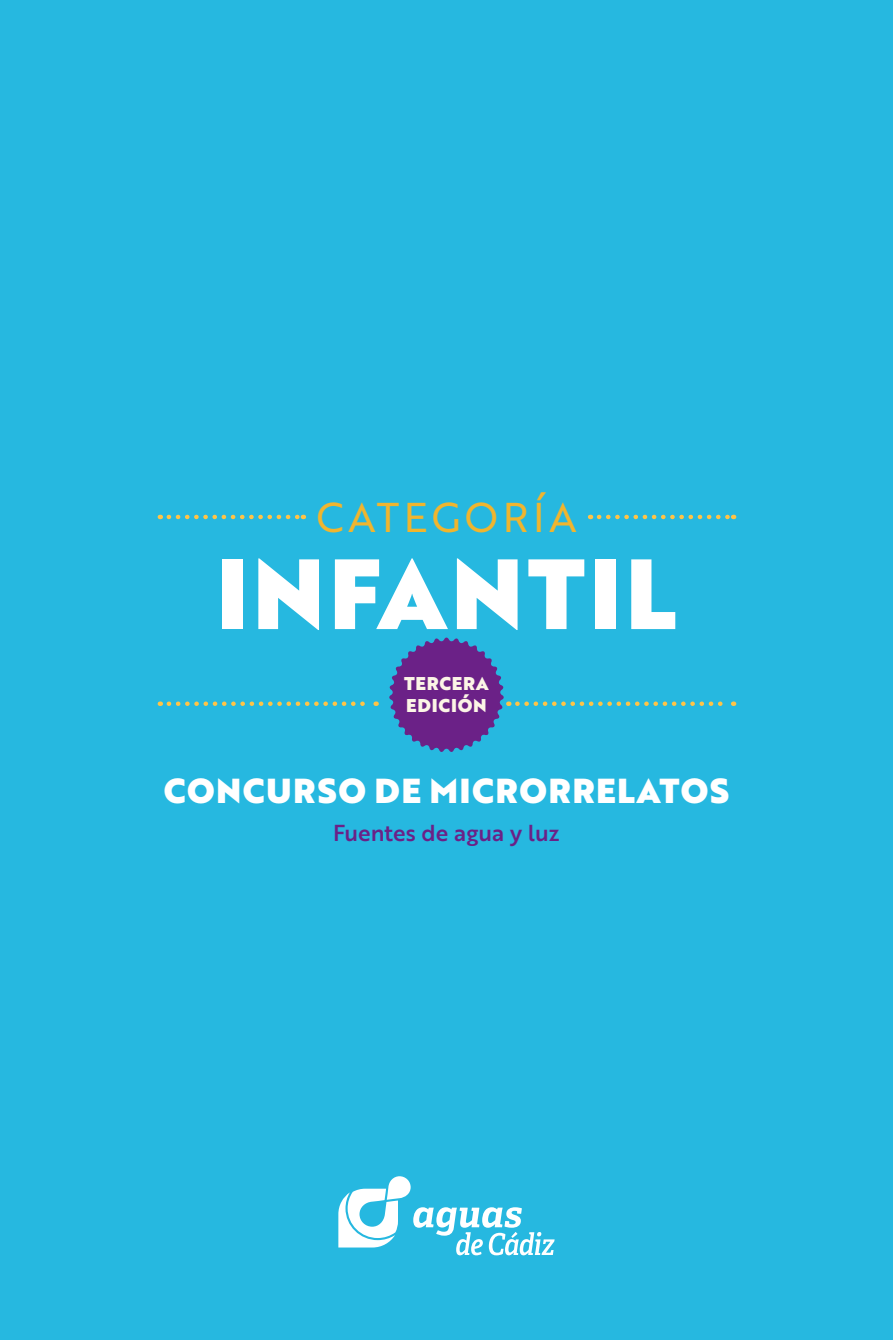
<style>
.page{position:relative;width:893px;height:1340px;background:#fff}
.page>*{position:absolute;margin:0;border:0;box-sizing:border-box;transform-origin:0 0}
.t1{font:96.75px "Brother 1816 Black";letter-spacing:.04em;color:#fff}
.t2{font:40.5px "Brother 1816 Regular";letter-spacing:.115em;color:#f0b52e}
.t3{font:33.75px "Brother 1816 Black";letter-spacing:.04em;color:#fff}
.t4{font:22.5px "Brother 1816 Medium";color:#6b2187}
.t5{font:18px "Brother 1816 Black";letter-spacing:.04em;color:#fcf5e6}
</style>
<div class="page">
<div style="left:0;top:0;width:893px;height:1339px;background:#26b8e0"></div>
<svg style="left:169px;top:514px;width:135px;height:5px"></svg>
<svg style="left:169px;top:701px;width:208px;height:5px"></svg>
<svg style="left:599px;top:514px;width:135px;height:5px"></svg>
<svg style="left:517px;top:701px;width:217px;height:5px"></svg>
<svg style="left:389px;top:637px;width:120px;height:115px"></svg>
<svg style="left:338px;top:1176px;width:217px;height:79px"></svg>
<p class="t2" style="left:317px;top:487px;width:261px">CATEGORÍA</p>
<p class="t1" style="left:216px;top:519px;width:462px">INFANTIL</p>
<p class="t5" style="left:404px;top:669px;width:86px">TERCERA</p>
<p class="t5" style="left:406px;top:691px;width:82px">EDICIÓN</p>
<p class="t3" style="left:164px;top:765px;width:567px">CONCURSO DE MICRORRELATOS</p>
<p class="t4" style="left:333px;top:816px;width:228px">Fuentes de agua y luz</p>
</div>
